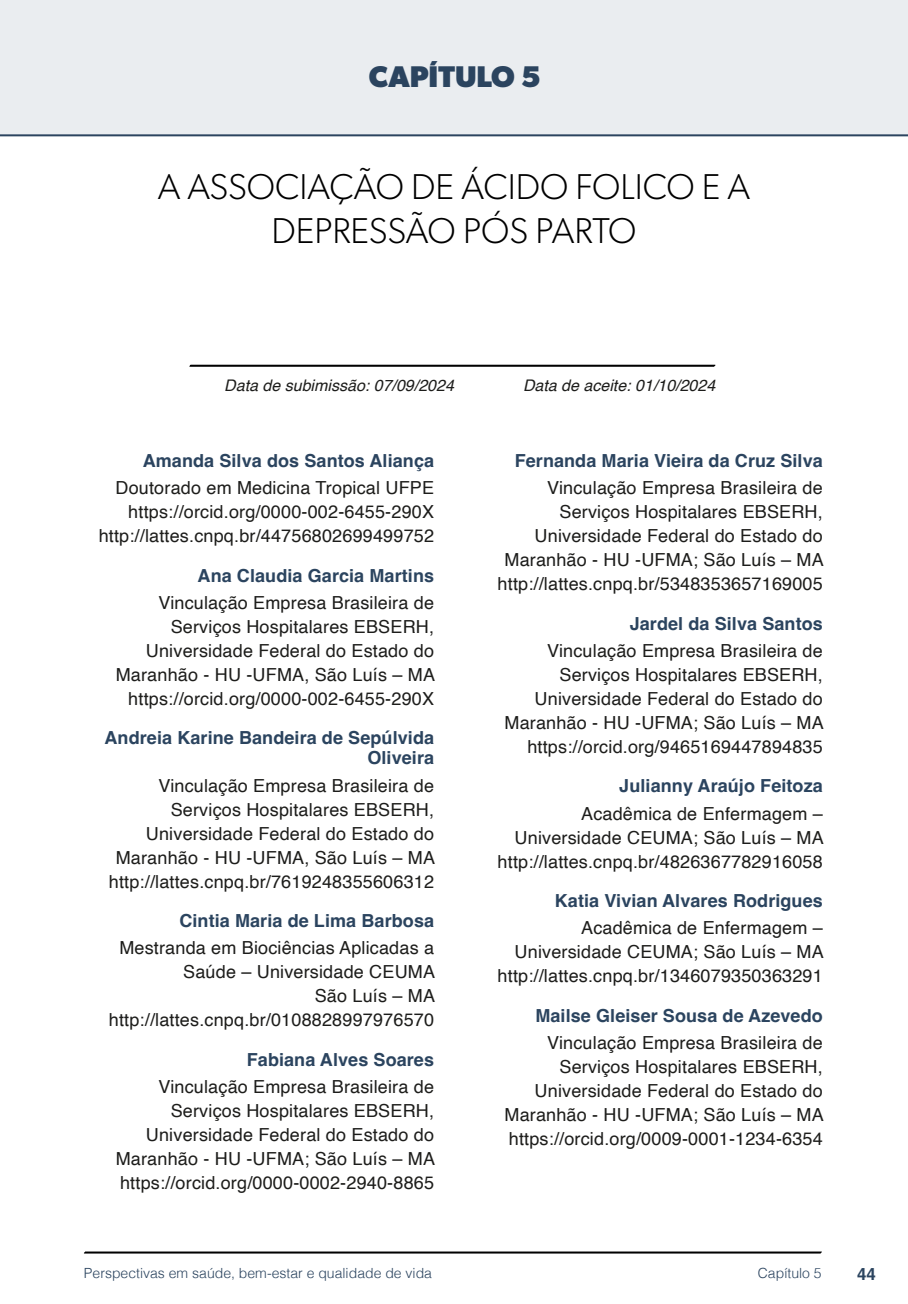
<style>
.page{position:relative;width:908px;height:1304px;background:#fff}
.page>*{position:absolute;margin:0;border:0;box-sizing:border-box;transform-origin:0 0}
.nome_artigos{font:300 36px/44px "Gibson";color:#000;text-align:center}
.capítulos{font:700 30px "Gibson";color:#2b445f}
.info_autores{font:18px/24px "Helvetica";letter-spacing:.01em;color:#1d1d1b;text-align:right}
.nome_autores{font:700 18px/20px "Helvetica";letter-spacing:.005em;color:#2b445f;text-align:right}
.t1{font:700 16.8px "Helvetica";color:#2b445f}
.data{font:italic 16px "Helvetica";color:#1d1d1b}
.t2{font:300 14px "Helvetica";color:#2b445f}
</style>
<div class="page">
<svg style="left:84px;top:1251px;width:737px;height:3px;background:#515151"></svg>
<div style="left:0;top:0;width:907px;height:136px;background:#eaedf0"></div>
<svg style="left:189px;top:364px;width:526px;height:3px;background:#4f4f4f"></svg>
<div style="left:44px;top:72px;width:68px;height:61px;background:#eaedf0"></div>
<p class="capítulos" style="left:369px;top:58px;width:173px">CAPÍTULO 5</p>
<p class="nome_artigos" style="left:158px;top:164px;width:594px">A ASSOCIAÇÃO DE ÁCIDO FOLICO E A<br>DEPRESSÃO PÓS PARTO</p>
<p class="data" style="left:224px;top:373px;width:231px">Data de subimissão: 07/09/2024</p>
<p class="data" style="left:523px;top:373px;width:194px">Data de aceite: 01/10/2024</p>
<p class="nome_autores" style="left:143px;top:453px;width:293px">Amanda Silva dos Santos Aliança</p>
<p class="info_autores" style="left:115px;top:477px;width:320px">Doutorado em Medicina Tropical UFPE</p>
<p class="info_autores" style="left:128px;top:501px;width:307px">https://orcid.org/0000-002-6455-290X</p>
<p class="info_autores" style="left:99px;top:525px;width:337px">http://lattes.cnpq.br/44756802699499752</p>
<p class="nome_autores" style="left:197px;top:567px;width:238px">Ana Claudia Garcia Martins</p>
<p class="info_autores" style="left:116px;top:591px;width:321px">Vinculação Empresa Brasileira de Serviços Hospitalares EBSERH, Universidade Federal do Estado do Maranhão - HU -UFMA, São Luís – MA</p>
<p class="info_autores" style="left:128px;top:687px;width:307px">https://orcid.org/0000-002-6455-290X</p>
<p class="nome_autores" style="left:104px;top:730px;width:331px">Andreia Karine Bandeira de Sepúlvida<br>Oliveira</p>
<p class="info_autores" style="left:116px;top:774px;width:321px">Vinculação Empresa Brasileira de Serviços Hospitalares EBSERH, Universidade Federal do Estado do Maranhão - HU -UFMA, São Luís – MA</p>
<p class="info_autores" style="left:109px;top:870px;width:326px">http://lattes.cnpq.br/7619248355606312</p>
<p class="nome_autores" style="left:179px;top:913px;width:256px">Cintia Maria de Lima Barbosa</p>
<p class="info_autores" style="left:119px;top:937px;width:317px">Mestranda em Biociências Aplicadas a<br>Saúde – Universidade CEUMA</p>
<p class="info_autores" style="left:314px;top:985px;width:122px">São Luís – MA</p>
<p class="info_autores" style="left:109px;top:1009px;width:326px">http://lattes.cnpq.br/0108828997976570</p>
<p class="nome_autores" style="left:247px;top:1051px;width:189px">Fabiana Alves Soares</p>
<p class="info_autores" style="left:116px;top:1075px;width:321px">Vinculação Empresa Brasileira de Serviços Hospitalares EBSERH, Universidade Federal do Estado do Maranhão - HU -UFMA; São Luís – MA</p>
<p class="info_autores" style="left:120px;top:1171px;width:315px">https://orcid.org/0000-0002-2940-8865</p>
<p class="nome_autores" style="left:514px;top:453px;width:309px">Fernanda Maria Vieira da Cruz Silva</p>
<p class="info_autores" style="left:504px;top:477px;width:321px">Vinculação Empresa Brasileira de Serviços Hospitalares EBSERH, Universidade Federal do Estado do Maranhão - HU -UFMA; São Luís – MA</p>
<p class="info_autores" style="left:497px;top:573px;width:326px">http://lattes.cnpq.br/5348353657169005</p>
<p class="nome_autores" style="left:629px;top:615px;width:194px">Jardel da Silva Santos</p>
<p class="info_autores" style="left:504px;top:639px;width:321px">Vinculação Empresa Brasileira de Serviços Hospitalares EBSERH, Universidade Federal do Estado do Maranhão - HU -UFMA; São Luís – MA</p>
<p class="info_autores" style="left:527px;top:735px;width:297px">https://orcid.org/9465169447894835</p>
<p class="nome_autores" style="left:619px;top:778px;width:205px">Julianny Araújo Feitoza</p>
<p class="info_autores" style="left:514px;top:802px;width:310px">Acadêmica de Enfermagem –<br>Universidade CEUMA; São Luís – MA</p>
<p class="info_autores" style="left:497px;top:850px;width:326px">http://lattes.cnpq.br/4826367782916058</p>
<p class="nome_autores" style="left:554px;top:893px;width:269px">Katia Vivian Alvares Rodrigues</p>
<p class="info_autores" style="left:514px;top:917px;width:310px">Acadêmica de Enfermagem –<br>Universidade CEUMA; São Luís – MA</p>
<p class="info_autores" style="left:497px;top:965px;width:326px">http://lattes.cnpq.br/1346079350363291</p>
<p class="nome_autores" style="left:535px;top:1007px;width:289px">Mailse Gleiser Sousa de Azevedo</p>
<p class="info_autores" style="left:504px;top:1031px;width:321px">Vinculação Empresa Brasileira de Serviços Hospitalares EBSERH, Universidade Federal do Estado do Maranhão - HU -UFMA; São Luís – MA</p>
<p class="info_autores" style="left:508px;top:1127px;width:315px">https://orcid.org/0009-0001-1234-6354</p>
<p class="t2" style="left:84px;top:1261px;width:349px">Perspectivas em saúde, bem-estar e qualidade de vida</p>
<p class="t2" style="left:757px;top:1261px;width:65px">Capítulo 5</p>
<p class="t1" style="left:856px;top:1264px;width:20px">44</p>
</div>
